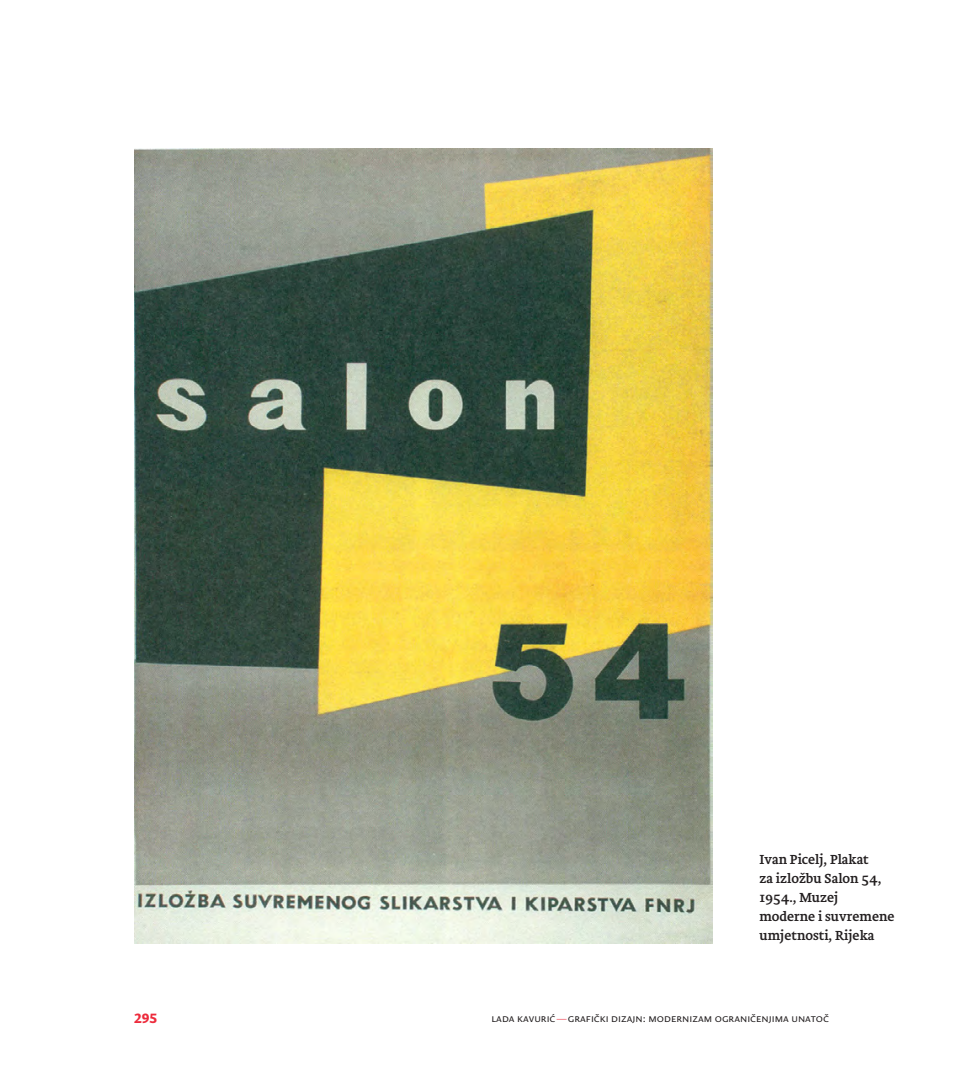
<style>
.page{position:relative;width:968px;height:1092px;background:#fff}
.page>*{position:absolute;margin:0;border:0;box-sizing:border-box;transform-origin:0 0}
.t1{font:700 14px "Brioni Sans Std";color:#ed2b3c}
.t2{font:13.65px/19.1px "Brioni Text Std";color:#231f20}
.t3{font:300 10.5px "Brioni Sanst Std";color:#231f20}
.s1{font-family:"Brioni Text Std";color:#ed2b3c}
</style>
<div class="page">
<img style="left:134px;top:149px;width:578px;height:794px">
<p class="t2" style="left:759px;top:850px;width:136px">Ivan Picelj, Plakat<br>za izložbu Salon 54,<br>1954., Muzej moderne i suvremene umjetnosti, Rijeka</p>
<p class="t1" style="left:134px;top:1007px;width:25px">295</p>
<p class="t3" style="left:491px;top:1011px;width:339px">LADA KAVURIĆ <span class="s1">—</span> GRAFIČKI DIZAJN: MODERNIZAM OGRANIČENJIMA UNATOČ</p>
</div>
